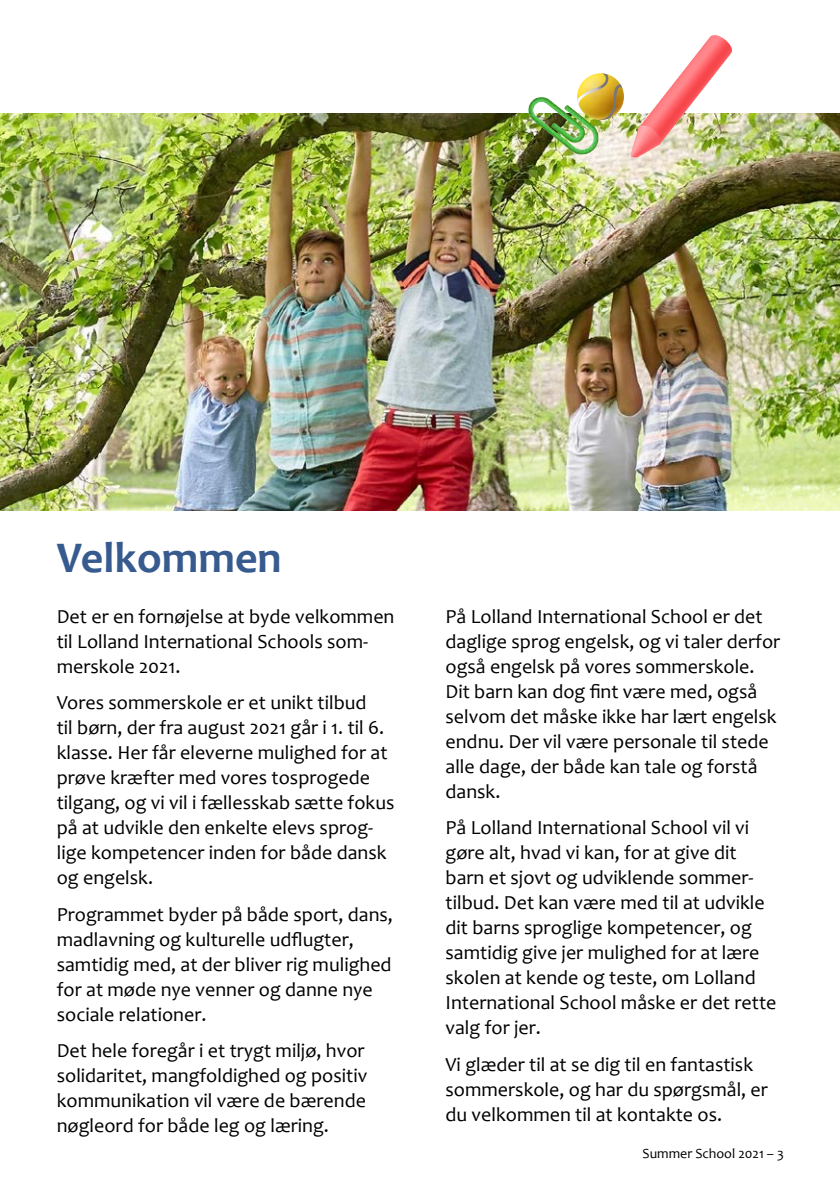
<style>
.page{position:relative;width:840px;height:1191px;background:#fff}
.page>*{position:absolute;margin:0;border:0;box-sizing:border-box;transform-origin:0 0}
.A5-overskrift{font:700 44px "Candara";color:#375a8f}
.A5_Bullets{font:20px/25px "Candara";color:#000}
.t1{font:14px "Candara";color:#000}
</style>
<div class="page">
<img style="left:0;top:113px;width:839px;height:397px">
<img style="left:638px;top:35px;width:93px;height:109px">
<img style="left:630px;top:126px;width:31px;height:31px">
<img style="left:527px;top:97px;width:71px;height:57px">
<svg style="left:551px;top:123px;width:4px;height:4px"></svg>
<svg style="left:564px;top:105px;width:4px;height:5px"></svg>
<svg style="left:577px;top:73px;width:45px;height:47px;background:#d4b959"></svg>
<h2 class="A5-overskrift" style="left:57px;top:530px;width:226px">Velkommen</h2>
<p class="A5_Bullets" style="left:57px;top:603px;width:339px">Det er en fornøjelse at byde velkommen til Lolland International Schools som&shy;merskole 2021.</p>
<p class="A5_Bullets" style="left:57px;top:690px;width:339px">Vores sommerskole er et unikt tilbud<br>til børn, der fra august 2021 går i 1. til 6. klasse. Her får eleverne mulighed for at prøve kræfter med vores tosprogede tilgang, og vi vil i fællesskab sætte fokus på at udvikle den enkelte elevs sprog&shy;lige kompetencer inden for både dansk og engelsk.</p>
<p class="A5_Bullets" style="left:57px;top:901px;width:337px">Programmet byder på både sport, dans, madlavning og kulturelle udflugter, samtidig med, at der bliver rig mulighed for at møde nye venner og danne nye sociale relationer.</p>
<p class="A5_Bullets" style="left:57px;top:1037px;width:312px">Det hele foregår i et trygt miljø, hvor solidaritet, mangfoldighed og positiv kommunikation vil være de bærende nøgleord for både leg og læring.</p>
<p class="A5_Bullets" style="left:445px;top:603px;width:336px">På Lolland International School er det daglige sprog engelsk, og vi taler derfor også engelsk på vores sommerskole.<br>Dit barn kan dog fint være med, også selvom det måske ikke har lært engelsk endnu. Der vil være personale til stede alle dage, der både kan tale og forstå dansk.</p>
<p class="A5_Bullets" style="left:445px;top:815px;width:332px">På Lolland International School vil vi gøre alt, hvad vi kan, for at give dit barn et sjovt og udviklende sommer&shy;tilbud. Det kan være med til at udvikle dit barns sproglige kompetencer, og samtidig give jer mulighed for at lære skolen at kende og teste, om Lolland International School måske er det rette valg for jer.</p>
<p class="A5_Bullets" style="left:445px;top:1051px;width:324px">Vi glæder til at se dig til en fantastisk sommerskole, og har du spørgsmål, er du velkommen til at kontakte os.</p>
<p class="t1" style="left:642px;top:1144px;width:143px">Summer School 2021 – 3</p>
</div>
